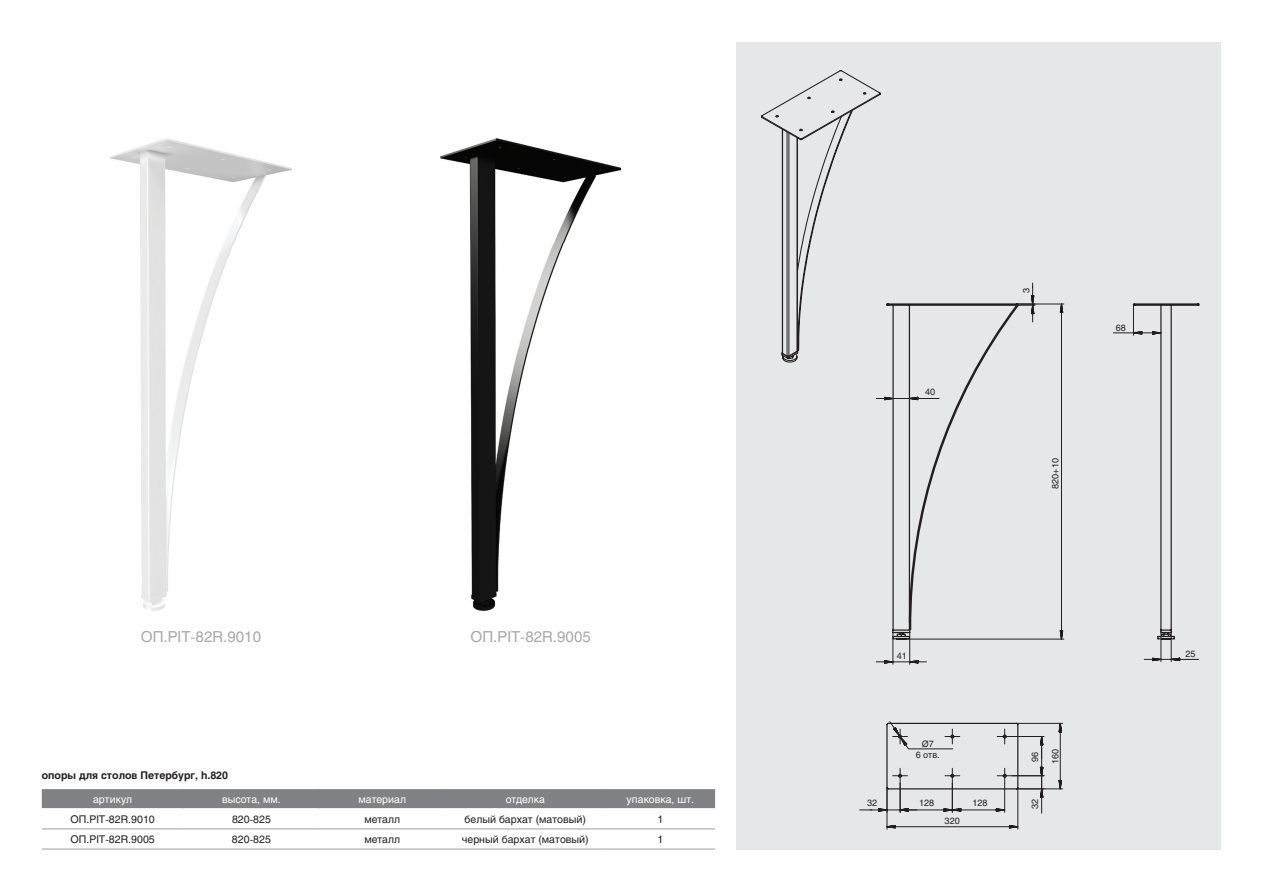
<style>
.page{position:relative;width:1263px;height:893px;background:#fff}
.page>*{position:absolute;margin:0;border:0;box-sizing:border-box;transform-origin:0 0}
.t1{font:15px "Helios";color:#a8a9ad}
.t2{font:10.5px "Helios";color:#231f20}
.t3{font:10.5px "Helios";color:#fff}
.t4{font:700 10.5px "Helios";color:#231f20}
.t5{font:9px "Helios";color:#231f20}
.t6{font:9px "Arial";color:#231f20}
.s1{font-family:"Helios"}
</style>
<div class="page">
<div style="left:42px;top:789px;width:673px;height:19px;background:#808285"></div>
<hr style="left:42px;top:828px;width:142px;height:1px;background:#a8a9ad">
<hr style="left:184px;top:828px;width:135px;height:1px;background:#a8a9ad">
<hr style="left:319px;top:828px;width:126px;height:1px;background:#a8a9ad">
<hr style="left:445px;top:828px;width:161px;height:1px;background:#a8a9ad">
<hr style="left:606px;top:828px;width:109px;height:1px;background:#a8a9ad">
<hr style="left:42px;top:848px;width:142px;height:2px;background:#a8a9ad">
<hr style="left:184px;top:848px;width:135px;height:2px;background:#a8a9ad">
<hr style="left:319px;top:848px;width:126px;height:2px;background:#a8a9ad">
<hr style="left:445px;top:848px;width:161px;height:2px;background:#a8a9ad">
<hr style="left:606px;top:848px;width:109px;height:2px;background:#a8a9ad">
<div style="left:736px;top:43px;width:484px;height:807px;background:#e6e7e9"></div>
<img style="left:441px;top:139px;width:180px;height:471px">
<img style="left:111px;top:139px;width:180px;height:471px">
<svg style="left:761px;top:70px;width:438px;height:592px"></svg>
<svg style="left:876px;top:397px;width:142px;height:268px"></svg>
<svg style="left:859px;top:721px;width:204px;height:108px"></svg>
<h1 class="t1" style="left:141px;top:628px;width:122px">оп.PIT-82R.9010</h1>
<h1 class="t1" style="left:470px;top:628px;width:122px">оп.PIT-82R.9005</h1>
<p class="t4" style="left:42px;top:769px;width:188px">опоры для столов петербург, h.820</p>
<p class="t3" style="left:93px;top:793px;width:41px">артикул</p>
<p class="t3" style="left:222px;top:793px;width:60px">высота, мм.</p>
<p class="t3" style="left:358px;top:793px;width:49px">материал</p>
<p class="t3" style="left:506px;top:793px;width:41px">отделка</p>
<p class="t3" style="left:627px;top:793px;width:69px">упаковка, шт.</p>
<p class="t2" style="left:71px;top:813px;width:86px">оп.PIT-82R.9010</p>
<p class="t2" style="left:232px;top:813px;width:40px">820-825</p>
<p class="t2" style="left:364px;top:813px;width:37px">металл</p>
<p class="t2" style="left:465px;top:813px;width:123px">белый бархат (матовый)</p>
<p class="t2" style="left:657px;top:813px;width:7px">1</p>
<p class="t2" style="left:71px;top:833px;width:86px">оп.PIT-82R.9005</p>
<p class="t2" style="left:232px;top:833px;width:40px">820-825</p>
<p class="t2" style="left:364px;top:833px;width:37px">металл</p>
<p class="t2" style="left:462px;top:833px;width:128px">черный бархат (матовый)</p>
<p class="t2" style="left:657px;top:833px;width:7px">1</p>
<p class="t5" style="left:925px;top:386px;width:12px">40</p>
<p class="t5" style="left:1021px;top:293px;width:7px;rotate:-90deg">3</p>
<p class="t5" style="left:1050px;top:489px;width:32px;rotate:-90deg">820+10</p>
<p class="t5" style="left:1116px;top:322px;width:12px">68</p>
<p class="t5" style="left:897px;top:651px;width:12px">41</p>
<p class="t5" style="left:1185px;top:649px;width:12px">25</p>
<p class="t6" style="left:922px;top:738px;width:14px">Ø<span class="s1">7</span></p>
<p class="t5" style="left:916px;top:749px;width:26px">6 отв.</p>
<p class="t5" style="left:1029px;top:762px;width:12px;rotate:-90deg">96</p>
<p class="t5" style="left:1050px;top:764px;width:17px;rotate:-90deg">160</p>
<p class="t5" style="left:867px;top:798px;width:12px">32</p>
<p class="t5" style="left:1029px;top:809px;width:12px;rotate:-90deg">32</p>
<p class="t5" style="left:919px;top:798px;width:17px">128</p>
<p class="t5" style="left:972px;top:798px;width:17px">128</p>
<p class="t5" style="left:945px;top:815px;width:17px">320</p>
</div>
